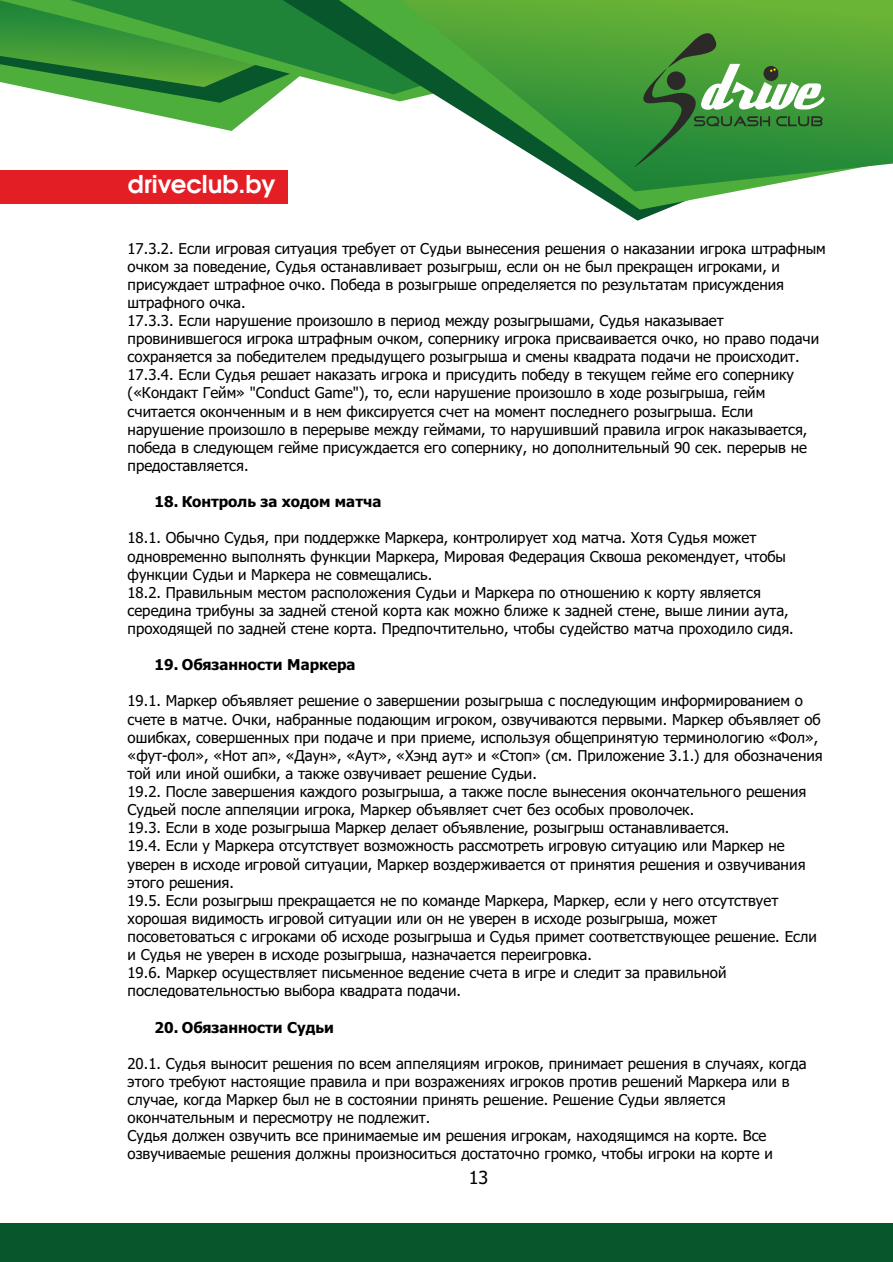
<style>
.page{position:relative;width:893px;height:1262px;background:#fff}
.page>*{position:absolute;margin:0;border:0;box-sizing:border-box;transform-origin:0 0}
.t1{font:600 24.45px "Avant Garde Gothic C";color:#fefefe}
.t2{font:18px "Tahoma";color:#000}
.t3{font:15px/18.1px "Tahoma";color:#000}
.t4{font:700 15px "Tahoma";color:#000}
</style>
<div class="page">
<div style="left:0;top:1223px;width:893px;height:39px;background:#07562c"></div>
<div style="left:0;top:170px;width:288px;height:33px;background:#e31e24"></div>
<svg style="left:90px;top:101px;width:179px;height:30px"></svg>
<svg style="left:0;top:0;width:278px;height:101px;background:#4ea24d"></svg>
<svg style="left:67px;top:0;width:214px;height:94px;background:#338f36"></svg>
<svg style="left:281px;top:0;width:383px;height:221px"></svg>
<svg style="left:338px;top:0;width:399px;height:210px"></svg>
<svg style="left:400px;top:0;width:493px;height:191px"></svg>
<svg style="left:634px;top:33px;width:190px;height:134px;background:#4c9747"></svg>
<h1 class="t1" style="left:128px;top:169px;width:149px">driveclub.by</h1>
<p class="t3" style="left:128px;top:240px;width:699px">17.3.2. Если игровая ситуация требует от Судьи вынесения решения о наказании игрока штрафным очком за поведение, Судья останавливает розыгрыш, если он не был прекращен игроками, и присуждает штрафное очко. Победа в розыгрыше определяется по результатам присуждения штрафного очка.<br>17.3.3. Если нарушение произошло в период между розыгрышами, Судья наказывает провинившегося игрока штрафным очком, сопернику игрока присваивается очко, но право подачи сохраняется за победителем предыдущего розыгрыша и смены квадрата подачи не происходит.<br>17.3.4. Если Судья решает наказать игрока и присудить победу в текущем гейме его сопернику («Кондакт Гейм» "Conduct Game"), то, если нарушение произошло в ходе розыгрыша, гейм считается оконченным и в нем фиксируется счет на момент последнего розыгрыша. Если нарушение произошло в перерыве между геймами, то нарушивший правила игрок наказывается, победа в следующем гейме присуждается его сопернику, но дополнительный 90 сек. перерыв не предоставляется.</p>
<p class="t4" style="left:155px;top:496px;width:228px">18. Контроль за ходом матча</p>
<p class="t3" style="left:128px;top:530px;width:667px">18.1. Обычно Судья, при поддержке Маркера, контролирует ход матча. Хотя Судья может одновременно выполнять функции Маркера, Мировая Федерация Сквоша рекомендует, чтобы функции Судьи и Маркера не совмещались.<br>18.2. Правильным местом расположения Судьи и Маркера по отношению к корту является середина трибуны за задней стеной корта как можно ближе к задней стене, выше линии аута, проходящей по задней стене корта. Предпочтительно, чтобы судейство матча проходило сидя.</p>
<p class="t4" style="left:155px;top:659px;width:202px">19. Обязанности Маркера</p>
<p class="t3" style="left:128px;top:693px;width:696px">19.1. Маркер объявляет решение о завершении розыгрыша с последующим информированием о счете в матче. Очки, набранные подающим игроком, озвучиваются первыми. Маркер объявляет об ошибках, совершенных при подаче и при приеме, используя общепринятую терминологию «Фол», «фут-фол», «Нот ап», «Даун», «Аут», «Хэнд аут» и «Стоп» (см. Приложение 3.1.) для обозначения той или иной ошибки, а также озвучивает решение Судьи.<br>19.2. После завершения каждого розыгрыша, а также после вынесения окончательного решения Судьей после аппеляции игрока, Маркер объявляет счет без особых проволочек.<br>19.3. Если в ходе розыгрыша Маркер делает объявление, розыгрыш останавливается.<br>19.4. Если у Маркера отсутствует возможность рассмотреть игровую ситуацию или Маркер не уверен в исходе игровой ситуации, Маркер воздерживается от принятия решения и озвучивания этого решения.<br>19.5. Если розыгрыш прекращается не по команде Маркера, Маркер, если у него отсутствует хорошая видимость игровой ситуации или он не уверен в исходе розыгрыша, может посоветоваться с игроками об исходе розыгрыша и Судья примет соответствующее решение. Если и Судья не уверен в исходе розыгрыша, назначается переигровка.<br>19.6. Маркер осуществляет письменное ведение счета в игре и следит за правильной последовательностью выбора квадрата подачи.</p>
<p class="t4" style="left:155px;top:1021px;width:181px">20. Обязанности Судьи</p>
<p class="t3" style="left:128px;top:1055px;width:680px">20.1. Судья выносит решения по всем аппеляциям игроков, принимает решения в случаях, когда этого требуют настоящие правила и при возражениях игроков против решений Маркера или в случае, когда Маркер был не в состоянии принять решение. Решение Судьи является окончательным и пересмотру не подлежит.<br>Судья должен озвучить все принимаемые им решения игрокам, находящимся на корте. Все озвучиваемые решения должны произноситься достаточно громко, чтобы игроки на корте и</p>
<p class="t2" style="left:468px;top:1170px;width:21px">13</p>
</div>
